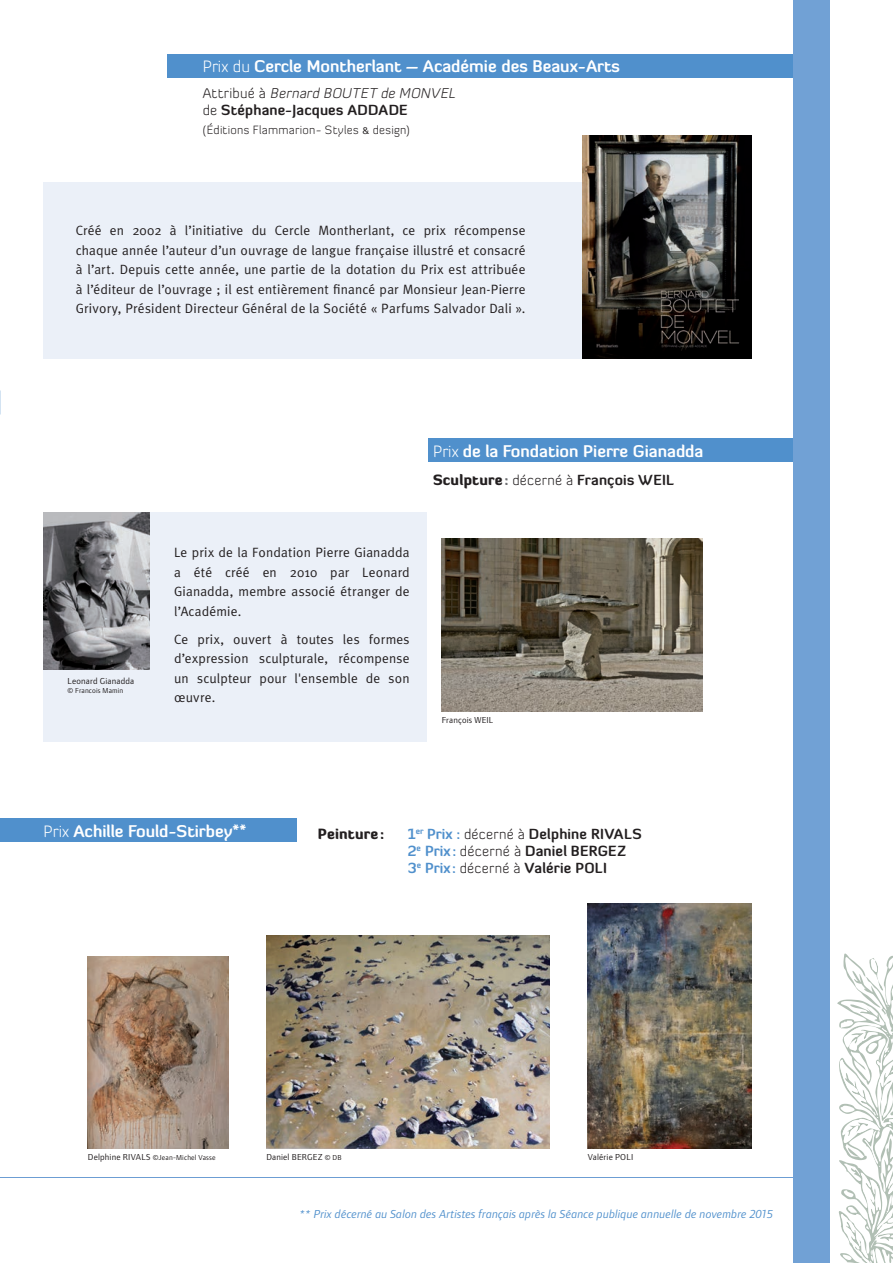
<style>
.page{position:relative;width:893px;height:1263px;background:#fff}
.page>*{position:absolute;margin:0;border:0;box-sizing:border-box;transform-origin:0 0}
.t1{font:700 16.5px "Diavlo";color:#fff}
.t2{font:700 14.4px "Diavlo";letter-spacing:.01em;color:#231f20}
.t3{font:700 14.25px/17.1px "Diavlo";letter-spacing:.01em;color:#231f20}
.t4{font:900 14.25px "Diavlo";letter-spacing:.01em;color:#231f20}
.t5{font:13.5px/19.5px "Meta";letter-spacing:.015em;color:#231f20;text-align:justify}
.t6{font:italic 12px "Foundry Form Sans";letter-spacing:.01em;color:#5090cc}
.t7{font:300 12px "Diavlo";letter-spacing:.025em;color:#231f20}
.t8{font:9px "Foundry Form Sans";letter-spacing:.02em;color:#231f20}
.t9{font:7.5px "Foundry Form Sans";letter-spacing:.02em;color:#231f20}
.s1{font-weight:300}
.s2{font-weight:300;font-style:italic}
.s3{font-family:"Meta";font-weight:400;font-size:10.5px}
.s4{font-weight:900}
.s5{font-weight:900;color:#6c6d70}
.s6{color:#5090cc}
.s7{font-size:9px}
.s8{font-size:7.5px}
</style>
<div class="page">
<hr style="left:0;top:1177px;width:793px;height:1px;background:#6c9dd3">
<svg style="left:837px;top:953px;width:56px;height:310px"></svg>
<div style="left:793px;top:0;width:37px;height:1263px;background:#71a1d5"></div>
<div style="left:43px;top:512px;width:384px;height:230px;background:#ebf0f8"></div>
<img style="left:43px;top:512px;width:107px;height:158px">
<div style="left:428px;top:438px;width:364px;height:23px;background:#5090cc"></div>
<div style="left:43px;top:183px;width:540px;height:176px;background:#ebf0f8"></div>
<img style="left:442px;top:538px;width:260px;height:174px">
<img style="left:583px;top:136px;width:169px;height:223px">
<div style="left:168px;top:54px;width:625px;height:23px;background:#5090cc"></div>
<div style="left:0;top:818px;width:296px;height:24px;background:#5090cc"></div>
<img style="left:88px;top:956px;width:140px;height:193px">
<img style="left:266px;top:935px;width:283px;height:214px">
<img style="left:588px;top:903px;width:163px;height:246px">
<p class="t1" style="left:203px;top:56px;width:419px"><span class="s1">Prix du</span> Cercle Montherlant – Académie des Beaux-Arts</p>
<p class="t3" style="left:203px;top:84px;width:257px"><span class="s1">A t t r i b u é à</span> <span class="s2">Bernard BOUTET de MONVEL </span><span class="s1">de</span> Stéphane-Jacques ADDADE</p>
<p class="t7" style="left:203px;top:123px;width:209px">(Éditions Flammarion- Styles <span class="s3">&amp;</span> design)</p>
<p class="t5" style="left:76px;top:220px;width:451px">Créé en 2002 à l’initiative du Cercle Montherlant, ce prix récompense chaque année l’auteur d’un ouvrage de langue française illustré et consacré à l’art. Depuis cette année, une partie de la dotation du Prix est attribuée à l’éditeur de l’ouvrage ; il est entièrement financé par Monsieur Jean-Pierre Grivory, Président Directeur Général de la Société « Parfums Salvador Dali ».</p>
<p class="t8" style="left:68px;top:676px;width:68px">Leonard Gianadda</p>
<p class="t9" style="left:68px;top:686px;width:57px">© Francois Mamin</p>
<p class="t5" style="left:174px;top:543px;width:237px">Le prix de la Fondation Pierre Gianadda a été créé en 2010 par Leonard Gianadda, membre associé étranger de l’Académie.</p>
<p class="t5" style="left:174px;top:629px;width:237px">Ce prix, ouvert à toutes les formes d’expression sculpturale, récompense un sculpteur pour l'ensemble de son œuvre.</p>
<p class="t1" style="left:433px;top:441px;width:272px"><span class="s1">Prix</span> de la Fondation Pierre Gianadda</p>
<p class="t3" style="left:433px;top:471px;width:242px"><span class="s4">Sculpture</span> <span class="s5">:</span> <span class="s1">décerné à</span> François WEIL</p>
<p class="t8" style="left:442px;top:715px;width:53px">François WEIL</p>
<p class="t1" style="left:44px;top:820px;width:204px"><span class="s1">Prix</span> Achille Fould-Stirbey**</p>
<p class="t4" style="left:318px;top:824px;width:68px">Peinture :</p>
<p class="t3" style="left:408px;top:825px;width:235px"><span class="s6">1</span><sup>er</sup> <span class="s6">Prix :</span> <span class="s1">décerné à</span> Delphine RIVALS</p>
<p class="t2" style="left:408px;top:841px;width:220px"><span class="s6">2</span><sup>e</sup> <span class="s6">Prix :</span> <span class="s1">décerné à</span> Daniel BERGEZ</p>
<p class="t3" style="left:408px;top:859px;width:201px"><span class="s6">3</span><sup>e</sup> <span class="s6">Prix :</span> <span class="s1">décerné à</span> Valérie POLI</p>
<p class="t9" style="left:88px;top:1153px;width:129px"><span class="s7">Delphine RIVALS</span> ©Jean-Michel Vasse</p>
<p class="t8" style="left:266px;top:1152px;width:77px">Daniel BERGEZ <span class="s8">© DB</span></p>
<p class="t8" style="left:588px;top:1152px;width:47px">Valérie POLI</p>
<p class="t6" style="left:299px;top:1208px;width:475px">** Prix décerné au Salon des Artistes français après la Séance publique annuelle de novembre 2015</p>
</div>
